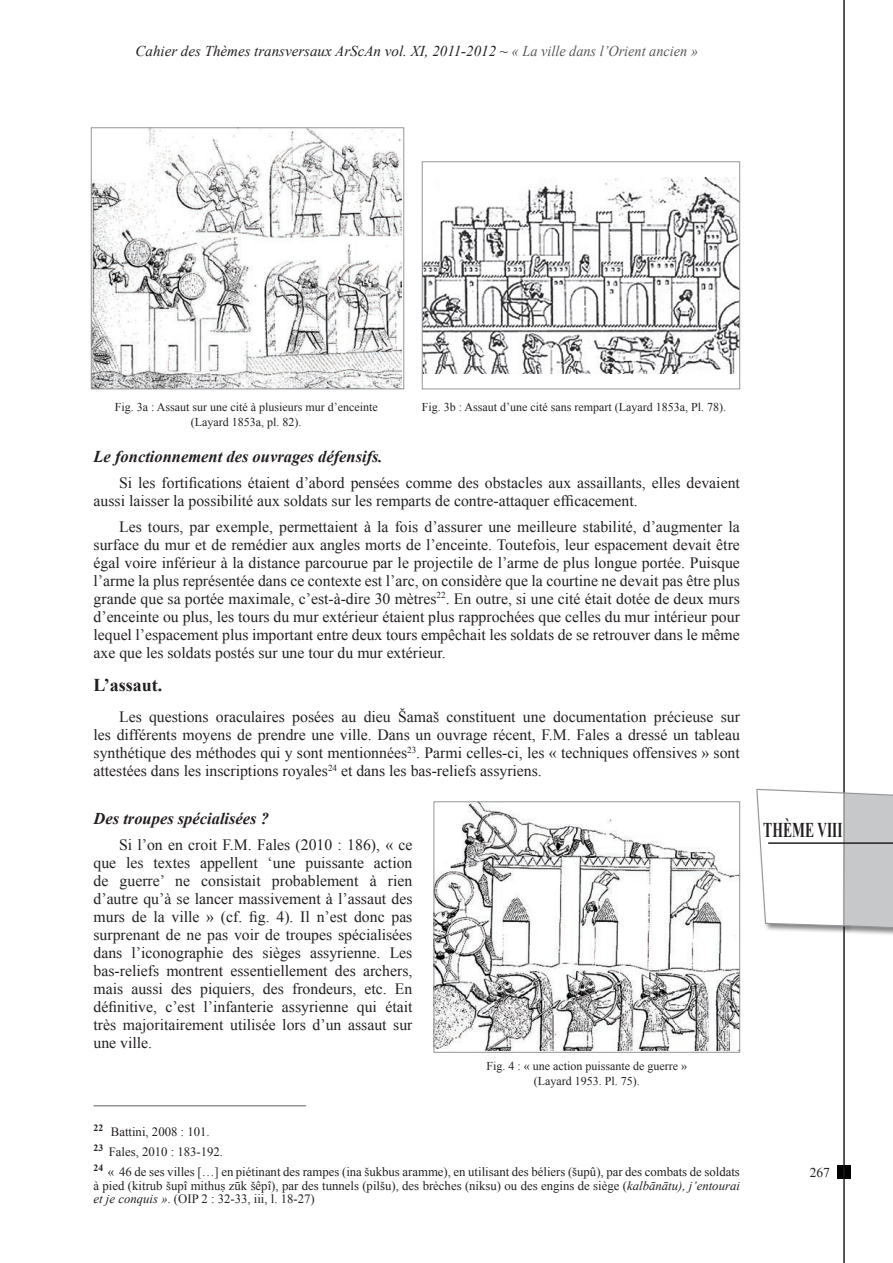
<style>
.page{position:relative;width:893px;height:1263px;background:#fff}
.page>*{position:absolute;margin:0;border:0;box-sizing:border-box;transform-origin:0 0}
.t1{font:700 21px "Times New Roman";color:#231f20;scale:.65 1}
.t2{font:700 18px "Times New Roman";color:#231f20}
.t3{font:italic 700 16.5px "Times New Roman";color:#231f20}
.t4{font:15.75px/18px "Times New Roman";color:#231f20;text-align:justify}
.t5{font:italic 15px "Times New Roman";color:#231f20}
.t6{font:13.5px "Times New Roman";color:#231f20}
.t7{font:12.75px/20px "Times New Roman";color:#231f20}
.t8{font:12px/15px "Times New Roman";color:#231f20;text-align:center}
.s1{color:#57585a}
.s2{font-style:italic}
</style>
<div class="page">
<div style="left:837px;top:1165px;width:14px;height:13px;background:#000"></div>
<hr style="left:844px;top:0;width:1px;height:1263px;background:#231f20">
<div style="left:755px;top:788px;width:98px;height:146px;background:#231f20;opacity:.55"></div>
<div style="left:842px;top:792px;width:51px;height:144px;background:#231f20;opacity:.55"></div>
<svg style="left:756px;top:788px;width:137px;height:141px"></svg>
<hr style="left:768px;top:842px;width:125px;height:2px;background:#231f20">
<hr style="left:94px;top:1105px;width:212px;height:1px;background:#939598">
<img style="left:424px;top:177px;width:314px;height:196px">
<div style="left:422px;top:162px;width:318px;height:227px;border:1px solid #939598"></div>
<img style="left:93px;top:130px;width:308px;height:257px">
<div style="left:91px;top:128px;width:313px;height:261px;border:1px solid #939598"></div>
<img style="left:436px;top:803px;width:302px;height:247px">
<div style="left:434px;top:801px;width:306px;height:251px;border:1px solid #939598"></div>
<p class="t5" style="left:136px;top:41px;width:564px">Cahier des Thèmes transversaux ArScAn vol. XI, 2011-2012 ~ <span class="s1">« La ville dans l’Orient ancien »</span></p>
<p class="t8" style="left:115px;top:399px;width:264px">Fig. 3a : Assaut sur une cité à plusieurs mur d’enceinte (Layard 1853a, pl. 82).</p>
<p class="t8" style="left:422px;top:399px;width:306px">Fig. 3b : Assaut d’une cité sans rempart (Layard 1853a, Pl. 78).</p>
<p class="t3" style="left:94px;top:445px;width:291px">Le fonctionnement des ouvrages défensifs.</p>
<p class="t4" style="left:94px;top:474px;width:648px;text-indent:25px">Si les fortifications étaient d’abord pensées comme des obstacles aux assaillants, elles devaient aussi laisser la possibilité aux soldats sur les remparts de contre-attaquer efficacement.</p>
<p class="t4" style="left:94px;top:517px;width:648px;text-indent:26px">Les tours, par exemple, permettaient à la fois d’assurer une meilleure stabilité, d’augmenter la surface du mur et de remédier aux angles morts de l’enceinte. Toutefois, leur espacement devait être égal voire inférieur à la distance parcourue par le projectile de l’arme de plus longue portée. Puisque l’arme la plus représentée dans ce contexte est l’arc, on considère que la courtine ne devait pas être plus grande que sa portée maximale, c’est-à-dire 30 mètres<sup>22</sup>. En outre, si une cité était dotée de deux murs d’enceinte ou plus, les tours du mur extérieur étaient plus rapprochées que celles du mur intérieur pour lequel l’espacement plus important entre deux tours empêchait les soldats de se retrouver dans le même axe que les soldats postés sur une tour du mur extérieur.</p>
<p class="t2" style="left:94px;top:673px;width:70px">L’assaut.</p>
<p class="t4" style="left:94px;top:708px;width:648px;text-indent:26px">Les questions oraculaires posées au dieu Šamaš constituent une documentation précieuse sur les différents moyens de prendre une ville. Dans un ouvrage récent, F.M. Fales a dressé un tableau synthétique des méthodes qui y sont mentionnées<sup>23</sup>. Parmi celles-ci, les « techniques offensives » sont attestées dans les inscriptions royales<sup>24</sup> et dans les bas-reliefs assyriens.</p>
<p class="t3" style="left:94px;top:807px;width:177px">Des troupes spécialisées ?</p>
<p class="t4" style="left:94px;top:836px;width:320px;text-indent:26px">Si l’on en croit F.M. Fales (2010 : 186), « ce que les textes appellent ‘une puissante action de guerre’ ne consistait probablement à rien d’autre qu’à se lancer massivement à l’assaut des murs de la ville » (cf. fig. 4). Il n’est donc pas surprenant de ne pas voir de troupes spécialisées dans l’iconographie des sièges assyrienne. Les bas-reliefs montrent essentiellement des archers, mais aussi des piquiers, des frondeurs, etc. En définitive, c’est l’infanterie assyrienne qui était très majoritairement utilisée lors d’un assaut sur une ville.</p>
<p class="t8" style="left:486px;top:1058px;width:202px">Fig. 4 : « une action puissante de guerre » (Layard 1953. Pl. 75).</p>
<p class="t7" style="left:94px;top:1122px;width:648px"><sup>22</sup> Battini, 2008 : 101.<br><sup>23</sup> Fales, 2010 : 183-192.<br><sup>24</sup> « 46 de ses villes […] en piétinant des rampes (ina šukbus aramme), en utilisant des béliers (šupû), par des combats de soldats</p>
<p class="t7" style="left:94px;top:1178px;width:648px;line-height:13.5px">à pied (kitrub šupî mithuṣ zūk šêpî), par des tunnels (pilšu), des brèches (niksu) ou des engins de siège (<span class="s2">kalbānātu), j’entourai et je conquis »</span>. (OIP 2 : 32-33, iii, l. 18-27)</p>
<h1 class="t1" style="left:763px;top:815px;width:123px">THÈME VIII</h1>
<p class="t6" style="left:810px;top:1163px;width:22px">267</p>
</div>
